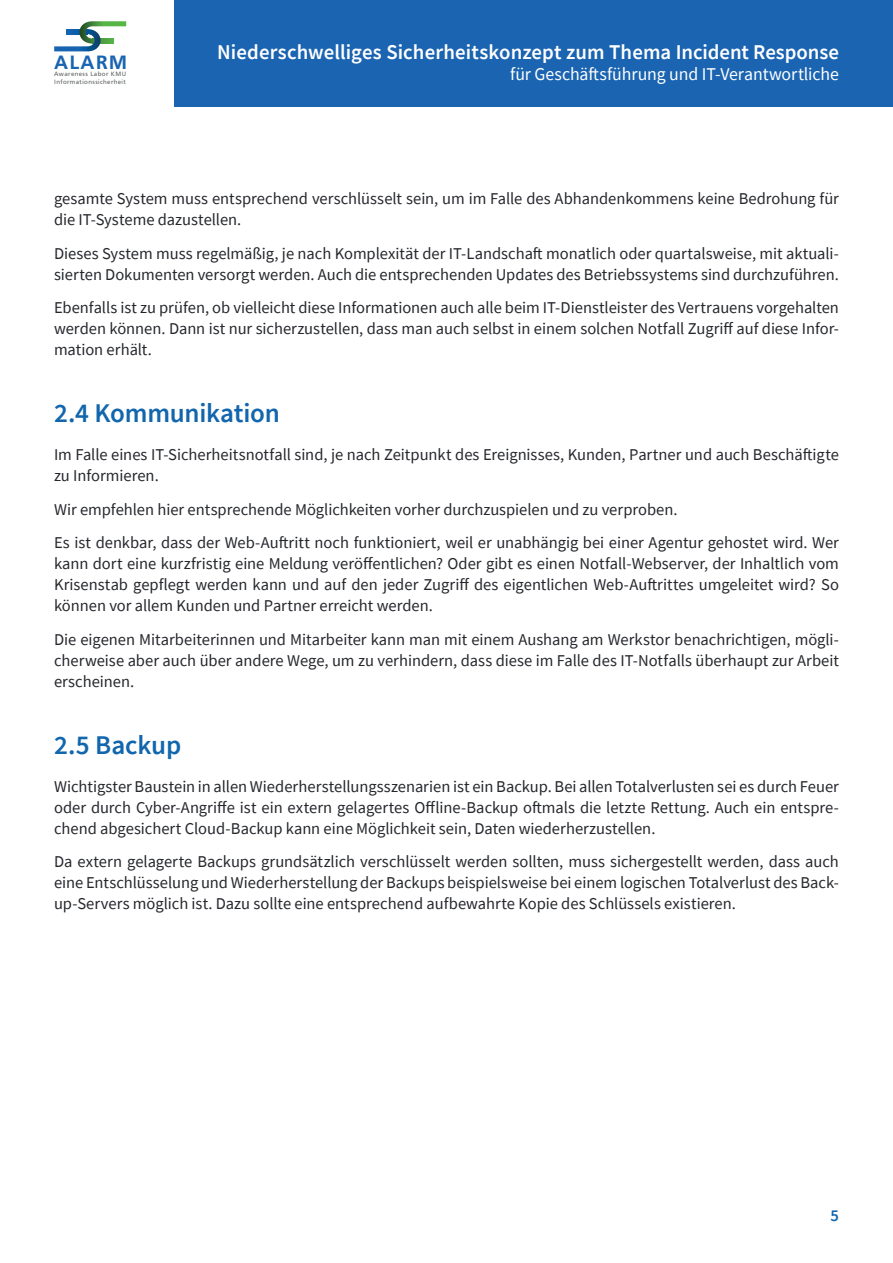
<style>
.page{position:relative;width:893px;height:1263px;background:#fff}
.page>*{position:absolute;margin:0;border:0;box-sizing:border-box;transform-origin:0 0}
.heading2{font:600 27px "Source Sans Pro";letter-spacing:-.01em;color:#1266ad}
.t1{font:600 21px "Source Sans Pro";color:#fff}
.t2{font:700 20.1px "Frutiger";letter-spacing:.06em;color:#1964b1}
.t3{font:18px "Source Sans Pro";letter-spacing:-.005em;color:#fff}
.Normal_11_pt{font:16.5px/21px "Source Sans Pro";color:#25272c;text-align:justify}
.t4{font:600 16.5px "Source Sans Pro";color:#1266ad}
.t5{font:6.45px "Frutiger";letter-spacing:.06em;color:#5d6162}
</style>
<div class="page">
<svg style="left:54px;top:21px;width:72px;height:30px"></svg>
<div style="left:174px;top:0;width:719px;height:106px;background:#1a64b1"></div>
<hr style="left:0;top:0;width:1px;height:106px;background:#1a64b1">
<p class="t2" style="left:54px;top:50px;width:75px">ALARM</p>
<p class="t5" style="left:54px;top:78px;width:73px">Informationssicherheit</p>
<p class="t5" style="left:54px;top:70px;width:73px">Awareness Labor KMU</p>
<p class="t1" style="left:217px;top:39px;width:623px">Niederschwelliges Sicherheitskonzept zum Thema Incident Response</p>
<p class="t3" style="left:510px;top:63px;width:330px">für Geschäftsführung und IT-Verantwortliche</p>
<p class="Normal_11_pt" style="left:54px;top:188px;width:786px">gesamte System muss entsprechend verschlüsselt sein, um im Falle des Abhandenkommens keine Bedrohung für die IT-Systeme dazustellen.</p>
<p class="Normal_11_pt" style="left:54px;top:242px;width:786px">Dieses System muss regelmäßig, je nach Komplexität der IT-Landschaft monatlich oder quartalsweise, mit aktuali&shy;sierten Dokumenten versorgt werden. Auch die entsprechenden Updates des Betriebssystems sind durchzuführen.</p>
<p class="Normal_11_pt" style="left:54px;top:297px;width:786px">Ebenfalls ist zu prüfen, ob vielleicht diese Informationen auch alle beim IT-Dienstleister des Vertrauens vorgehalten werden können. Dann ist nur sicherzustellen, dass man auch selbst in einem solchen Notfall Zugriff auf diese Infor&shy;mation erhält.</p>
<p class="heading2" style="left:54px;top:395px;width:228px">2.4 Kommunikation</p>
<p class="Normal_11_pt" style="left:54px;top:444px;width:786px">Im Falle eines IT-Sicherheitsnotfall sind, je nach Zeitpunkt des Ereignisses, Kunden, Partner und auch Beschäftigte zu Informieren.</p>
<p class="Normal_11_pt" style="left:54px;top:498px;width:625px">Wir empfehlen hier entsprechende Möglichkeiten vorher durchzuspielen und zu verproben.</p>
<p class="Normal_11_pt" style="left:54px;top:532px;width:786px">Es ist denkbar, dass der Web-Auftritt noch funktioniert, weil er unabhängig bei einer Agentur gehostet wird. Wer kann dort eine kurzfristig eine Meldung veröffentlichen? Oder gibt es einen Notfall-Webserver, der Inhaltlich vom Krisenstab gepflegt werden kann und auf den jeder Zugriff des eigentlichen Web-Auftrittes umgeleitet wird? So können vor allem Kunden und Partner erreicht werden.</p>
<p class="Normal_11_pt" style="left:54px;top:629px;width:786px">Die eigenen Mitarbeiterinnen und Mitarbeiter kann man mit einem Aushang am Werkstor benachrichtigen, mögli&shy;cherweise aber auch über andere Wege, um zu verhindern, dass diese im Falle des IT-Notfalls überhaupt zur Arbeit erscheinen.</p>
<p class="heading2" style="left:54px;top:727px;width:129px">2.5 Backup</p>
<p class="Normal_11_pt" style="left:54px;top:775px;width:786px">Wichtigster Baustein in allen Wiederherstellungsszenarien ist ein Backup. Bei allen Totalverlusten sei es durch Feuer oder durch Cyber-Angriffe ist ein extern gelagertes Offline-Backup oftmals die letzte Rettung. Auch ein entspre&shy;chend abgesichert Cloud-Backup kann eine Möglichkeit sein, Daten wiederherzustellen.</p>
<p class="Normal_11_pt" style="left:54px;top:851px;width:786px">Da extern gelagerte Backups grundsätzlich verschlüsselt werden sollten, muss sichergestellt werden, dass auch eine Entschlüsselung und Wiederherstellung der Backups beispielsweise bei einem logischen Totalverlust des Back&shy;up-Servers möglich ist. Dazu sollte eine entsprechend aufbewahrte Kopie des Schlüssels existieren.</p>
<p class="t4" style="left:830px;top:1205px;width:10px">5</p>
</div>
